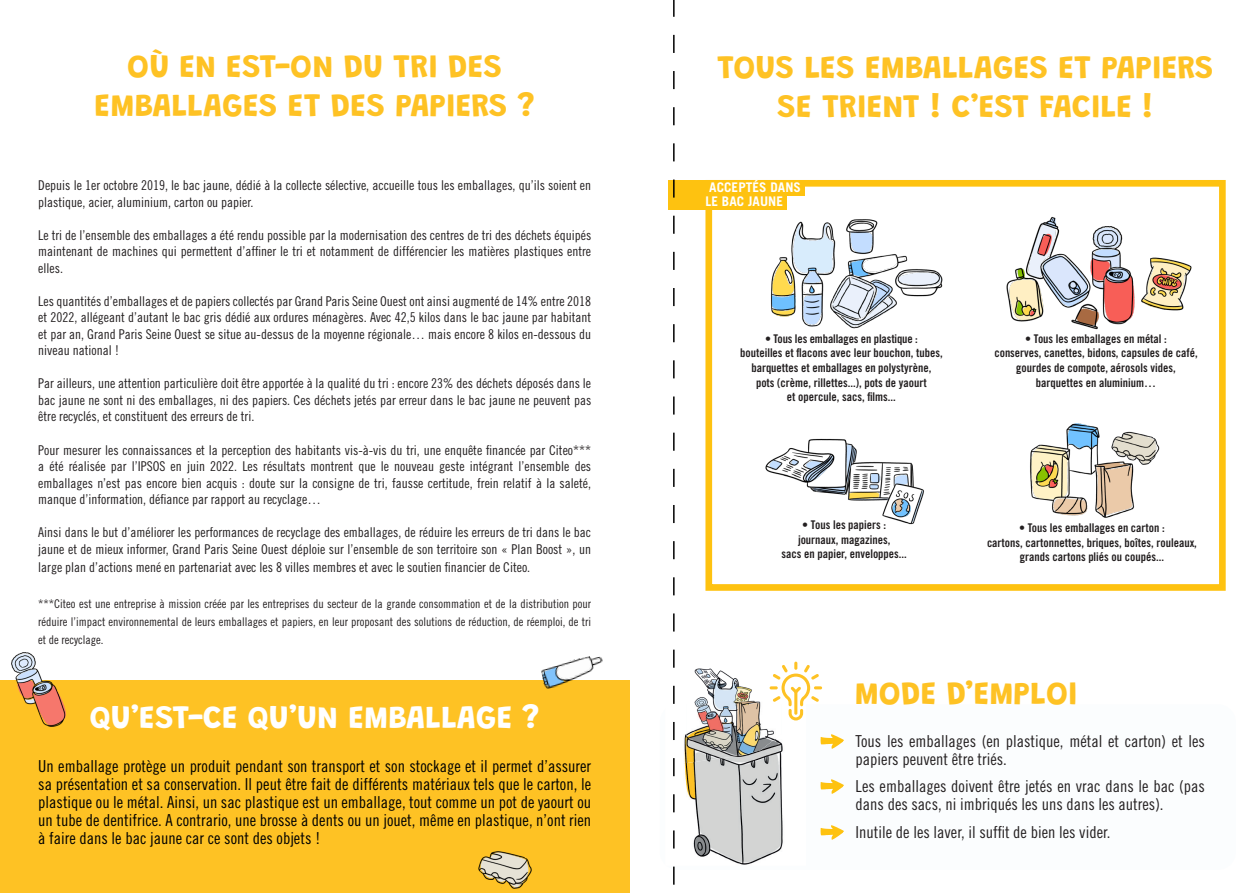
<style>
.page{position:relative;width:1259px;height:893px;background:#fff}
.page>*{position:absolute;margin:0;border:0;box-sizing:border-box;transform-origin:0 0}
.t1{font:700 32.7px/39.2px "Grandstander";letter-spacing:.005em;color:#fec224;text-align:center}
.t2{font:700 32.7px "Grandstander";letter-spacing:.005em;color:#fff}
.t3{font:16.5px/18px "Trade Gothic LT Std Cn 18";color:#000001;text-align:justify}
.t4{font:16.5px/18px "Trade Gothic LT Std Cn 18";color:#231f20}
.t5{font:13.5px/16.5px "Trade Gothic LT Std Cn 18";color:#231f20;text-align:justify}
.t6{font:700 13.35px "Trade Gothic LT Std";letter-spacing:.005em;color:#fff}
.t7{font:12px/14.5px "Trade Gothic LT Std Bd Cn 20";color:#231f20;text-align:center}
.t8{font:12px/18px "Trade Gothic LT Std Cn 18";color:#231f20;text-align:justify}
</style>
<div class="page">
<div style="left:660px;top:704px;width:575px;height:166px;background:#fbfdfe;border-radius:18px"></div>
<img style="left:674px;top:702px;width:124px;height:163px">
<img style="left:686px;top:668px;width:95px;height:95px">
<svg style="left:769px;top:662px;width:53px;height:58px"></svg>
<svg style="left:820px;top:734px;width:24px;height:15px"></svg>
<svg style="left:820px;top:779px;width:24px;height:15px"></svg>
<svg style="left:820px;top:825px;width:24px;height:15px"></svg>
<div style="left:0;top:680px;width:629px;height:213px;background:#fec224"></div>
<img style="left:11px;top:653px;width:54px;height:73px">
<img style="left:541px;top:656px;width:62px;height:33px">
<img style="left:478px;top:852px;width:53px;height:36px">
<div style="left:705px;top:180px;width:520px;height:411px;border:7px solid #fec210"></div>
<div style="left:668px;top:180px;width:136px;height:15px;background:#fec210"></div>
<div style="left:668px;top:195px;width:119px;height:15px;background:#fec210"></div>
<img style="left:1030px;top:423px;width:130px;height:95px">
<img style="left:765px;top:438px;width:159px;height:87px">
<img style="left:771px;top:219px;width:172px;height:110px">
<img style="left:1006px;top:217px;width:186px;height:113px">
<svg style="left:673px;top:0;width:1px;height:885px"></svg>
<p class="t1" style="left:95px;top:44px;width:441px">OÙ EN EST-ON DU TRI DES<br>EMBALLAGES ET DES PAPIERS ?</p>
<p class="t5" style="left:38px;top:177px;width:554px">Depuis le 1er octobre 2019, le bac jaune, dédié à la collecte sélective, accueille tous les emballages, qu’ils soient en plastique, acier, aluminium, carton ou papier.</p>
<p class="t5" style="left:38px;top:227px;width:554px">Le tri de l’ensemble des emballages a été rendu possible par la modernisation des centres de tri des déchets équipés maintenant de machines qui permettent d’affiner le tri et notamment de différencier les matières plastiques entre elles.</p>
<p class="t5" style="left:38px;top:293px;width:554px">Les quantités d’emballages et de papiers collectés par Grand Paris Seine Ouest ont ainsi augmenté de 14% entre 2018 et 2022, allégeant d’autant le bac gris dédié aux ordures ménagères. Avec 42,5 kilos dans le bac jaune par habitant et par an, Grand Paris Seine Ouest se situe au-dessus de la moyenne régionale… mais encore 8 kilos en-dessous du niveau national !</p>
<p class="t5" style="left:38px;top:375px;width:554px">Par ailleurs, une attention particulière doit être apportée à la qualité du tri : encore 23% des déchets déposés dans le bac jaune ne sont ni des emballages, ni des papiers. Ces déchets jetés par erreur dans le bac jaune ne peuvent pas être recyclés, et constituent des erreurs de tri.</p>
<p class="t5" style="left:38px;top:441px;width:554px">Pour mesurer les connaissances et la perception des habitants vis-à-vis du tri, une enquête financée par Citeo*** a été réalisée par l’IPSOS en juin 2022. Les résultats montrent que le nouveau geste intégrant l’ensemble des emballages n’est pas encore bien acquis : doute sur la consigne de tri, fausse certitude, frein relatif à la saleté, manque d’information, défiance par rapport au recyclage…</p>
<p class="t5" style="left:38px;top:524px;width:554px">Ainsi dans le but d’améliorer les performances de recyclage des emballages, de réduire les erreurs de tri dans le bac jaune et de mieux informer, Grand Paris Seine Ouest déploie sur l’ensemble de son territoire son « Plan Boost », un</p>
<p class="t5" style="left:38px;top:558px;width:493px">large plan d’actions mené en partenariat avec les 8 villes membres et avec le soutien financier de Citeo.</p>
<p class="t8" style="left:38px;top:594px;width:554px">***Citeo est une entreprise à mission créée par les entreprises du secteur de la grande consommation et de la distribution pour réduire l’impact environnemental de leurs emballages et papiers, en leur proposant des solutions de réduction, de réemploi, de tri et de recyclage.</p>
<p class="t2" style="left:90px;top:692px;width:451px">QU’EST-CE QU’UN EMBALLAGE ?</p>
<p class="t3" style="left:38px;top:757px;width:554px">Un emballage protège un produit pendant son transport et son stockage et il permet d’assurer sa présentation et sa conservation. Il peut être fait de différents matériaux tels que le carton, le plastique ou le métal. Ainsi, un sac plastique est un emballage, tout comme un pot de yaourt ou un tube de dentifrice. A contrario, une brosse à dents ou un jouet, même en plastique, n’ont rien à faire dans le bac jaune car ce sont des objets !</p>
<p class="t1" style="left:717px;top:45px;width:498px">TOUS LES EMBALLAGES ET PAPIERS<br>SE TRIENT ! C’EST FACILE !</p>
<p class="t6" style="left:709px;top:179px;width:93px">ACCEPTÉS DANS</p>
<p class="t6" style="left:705px;top:193px;width:79px">LE BAC JAUNE</p>
<p class="t7" style="left:765px;top:331px;width:154px">• Tous les emballages en plastique :</p>
<p class="t7" style="left:740px;top:346px;width:204px">bouteilles et flacons avec leur bouchon, tubes, barquettes et emballages en polystyrène,<br>pots (crème, rillettes...), pots de yaourt<br>et opercule, sacs, films...</p>
<p class="t7" style="left:1025px;top:331px;width:143px">• Tous les emballages en métal :</p>
<p class="t7" style="left:994px;top:346px;width:205px">conserves, canettes, bidons, capsules de café, gourdes de compote, aérosols vides,</p>
<p class="t7" style="left:1036px;top:375px;width:122px">barquettes en aluminium…</p>
<p class="t7" style="left:802px;top:517px;width:85px">• Tous les papiers :</p>
<p class="t7" style="left:798px;top:532px;width:94px">journaux, magazines,</p>
<p class="t7" style="left:781px;top:547px;width:127px">sacs en papier, enveloppes...</p>
<p class="t7" style="left:1019px;top:520px;width:147px">• Tous les emballages en carton :</p>
<p class="t7" style="left:987px;top:535px;width:211px">cartons, cartonnettes, briques, boîtes, rouleaux, grands cartons pliés ou coupés...</p>
<p class="t1" style="left:855px;top:671px;width:224px">MODE D’EMPLOI</p>
<p class="t4" style="left:855px;top:732px;width:351px">Tous les emballages (en plastique, métal et carton) et les papiers peuvent être triés.</p>
<p class="t4" style="left:855px;top:777px;width:351px">Les emballages doivent être jetés en vrac dans le bac (pas dans des sacs, ni imbriqués les uns dans les autres).</p>
<p class="t4" style="left:855px;top:823px;width:256px">Inutile de les laver, il suffit de bien les vider.</p>
</div>
